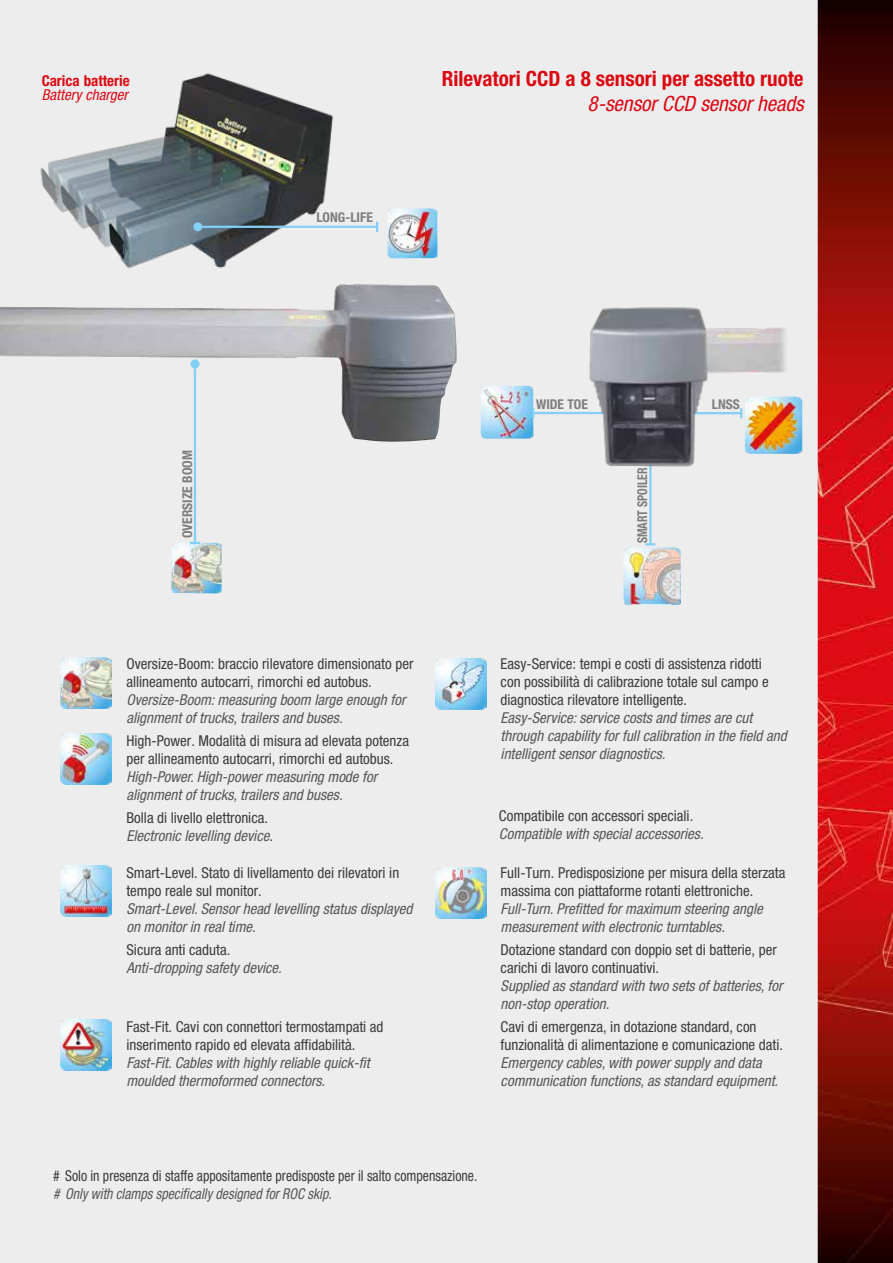
<style>
.page{position:relative;width:893px;height:1263px;background:#fff}
.page>*{position:absolute;margin:0;border:0;box-sizing:border-box;transform-origin:0 0}
.t1{font:700 condensed 21px "Helvetica Neue LT Std";color:#db0812}
.t2{font:italic condensed 21px "Helvetica Neue LT Std";color:#dc0814}
.t3{font:condensed 15px/18px "Helvetica Neue LT Std";color:#3c3c3b}
.t4{font:italic condensed 15px/18px "Helvetica Neue LT Std";color:#575756}
.t5{font:condensed 15px "Helvetica Neue LT Std";color:#3c3c3b;scale:.92 1}
.t6{font:italic condensed 15px "Helvetica Neue LT Std";color:#575756;scale:.92 1}
.t7{font:700 condensed 15px "Helvetica Neue LT Std";color:#db0812}
.t8{font:italic condensed 15px "Helvetica Neue LT Std";color:#dc0814}
.t9{font:700 condensed 13.5px "Helvetica Neue LT Std";color:#7e7e7d}
.t10{font:700 condensed 13.5px "Helvetica Neue LT Std";color:#7e7e7d;scale:.87 1}
.s1{font-style:italic;color:#575756}
</style>
<div class="page">
<img style="left:1px;top:0;width:892px;height:1263px">
<hr style="left:0;top:0;width:1px;height:1263px;background:#ededed">
<img style="left:0;top:41px;width:458px;height:448px">
<img style="left:36px;top:54px;width:307px;height:237px">
<img style="left:387px;top:208px;width:50px;height:50px">
<hr style="left:198px;top:226px;width:179px;height:2px;background:#83d0f5">
<svg style="left:193px;top:222px;width:10px;height:10px"></svg>
<svg style="left:376px;top:222px;width:2px;height:10px"></svg>
<img style="left:481px;top:386px;width:52px;height:53px">
<img style="left:623px;top:547px;width:58px;height:58px">
<hr style="left:533px;top:412px;width:92px;height:2px;background:#83d0f5">
<svg style="left:532px;top:408px;width:2px;height:10px"></svg>
<hr style="left:649px;top:446px;width:2px;height:98px;background:#83d0f5">
<svg style="left:645px;top:543px;width:10px;height:2px"></svg>
<img style="left:559px;top:301px;width:247px;height:183px">
<img style="left:171px;top:542px;width:51px;height:51px">
<hr style="left:194px;top:364px;width:2px;height:179px;background:#83d0f5">
<div style="left:190px;top:359px;width:9px;height:9px;background:#83d0f5;border-radius:50%"></div>
<svg style="left:190px;top:542px;width:10px;height:2px"></svg>
<img style="left:61px;top:657px;width:51px;height:51px">
<img style="left:435px;top:659px;width:51px;height:51px">
<img style="left:61px;top:734px;width:51px;height:51px">
<img style="left:61px;top:866px;width:51px;height:51px">
<img style="left:435px;top:867px;width:51px;height:52px">
<img style="left:61px;top:1019px;width:51px;height:51px">
<p class="t7" style="left:42px;top:72px;width:90px">Carica batterie</p>
<p class="t8" style="left:42px;top:86px;width:88px">Battery charger</p>
<p class="t9" style="left:179px;top:538px;width:89px;rotate:-90deg">OVERSIZE BOOM</p>
<p class="t9" style="left:316px;top:209px;width:58px">LONG-LIFE</p>
<h1 class="t1" style="left:442px;top:65px;width:363px">Rilevatori CCD a 8 sensori per assetto ruote</h1>
<h1 class="t2" style="left:588px;top:91px;width:218px">8-sensor CCD sensor heads</h1>
<p class="t9" style="left:536px;top:396px;width:53px">WIDE TOE</p>
<p class="t9" style="left:712px;top:396px;width:30px">LNSS</p>
<p class="t10" style="left:634px;top:543px;width:88px;rotate:-90deg">SMART SPOILER</p>
<p class="t3" style="left:126px;top:655px;width:289px">Oversize-Boom: braccio rilevatore dimensionato per allineamento autocarri, rimorchi ed autobus.</p>
<p class="t4" style="left:126px;top:691px;width:280px">Oversize-Boom: measuring boom large enough for alignment of trucks, trailers and buses.</p>
<p class="t3" style="left:501px;top:655px;width:270px">Easy-Service: tempi e costi di assistenza ridotti con possibilità di calibrazione totale sul campo e diagnostica rilevatore intelligente.</p>
<p class="t4" style="left:501px;top:709px;width:287px">Easy-Service: service costs and times are cut through capability for full calibration in the field and intelligent sensor diagnostics.</p>
<p class="t3" style="left:126px;top:732px;width:284px">High-Power. Modalità di misura ad elevata potenza per allineamento autocarri, rimorchi ed autobus.</p>
<p class="t4" style="left:126px;top:768px;width:252px">High-Power. High-power measuring mode for alignment of trucks, trailers and buses.</p>
<p class="t3" style="left:126px;top:808px;width:148px">Bolla di livello elettronica.<br><span class="s1">Electronic levelling device</span>.</p>
<p class="t3" style="left:499px;top:807px;width:196px">Compatibile con accessori speciali.</p>
<p class="t4" style="left:499px;top:825px;width:206px">Compatible with special accessories.</p>
<p class="t3" style="left:126px;top:864px;width:274px">Smart-Level. Stato di livellamento dei rilevatori in tempo reale sul monitor.</p>
<p class="t4" style="left:126px;top:900px;width:288px">Smart-Level. Sensor head levelling status displayed on monitor in real time.</p>
<p class="t3" style="left:126px;top:940px;width:105px">Sicura anti caduta.</p>
<p class="t4" style="left:126px;top:959px;width:157px">Anti-dropping safety device.</p>
<p class="t3" style="left:126px;top:1017px;width:259px">Fast-Fit. Cavi con connettori termostampati ad inserimento rapido ed elevata affidabilità.</p>
<p class="t4" style="left:126px;top:1054px;width:245px">Fast-Fit. Cables with highly reliable quick-fit moulded thermoformed connectors.</p>
<p class="t3" style="left:501px;top:864px;width:286px">Full-Turn. Predisposizione per misura della sterzata massima con piattaforme rotanti elettroniche.</p>
<p class="t4" style="left:501px;top:900px;width:264px">Full-Turn. Prefitted for maximum steering angle measurement with electronic turntables.</p>
<p class="t3" style="left:501px;top:940px;width:278px">Dotazione standard con doppio set di batterie, per carichi di lavoro continuativi.</p>
<p class="t4" style="left:501px;top:977px;width:283px">Supplied as standard with two sets of batteries, for non-stop operation.</p>
<p class="t3" style="left:501px;top:1017px;width:284px">Cavi di emergenza, in dotazione standard, con funzionalità di alimentazione e comunicazione dati.</p>
<p class="t4" style="left:501px;top:1054px;width:279px">Emergency cables, with power supply and data communication functions, as standard equipment.</p>
<p class="t5" style="left:53px;top:1167px;width:463px"># Solo in presenza di staffe appositamente predisposte per il salto compensazione.</p>
<p class="t6" style="left:53px;top:1185px;width:304px"># Only with clamps specifically designed for ROC skip.</p>
</div>
